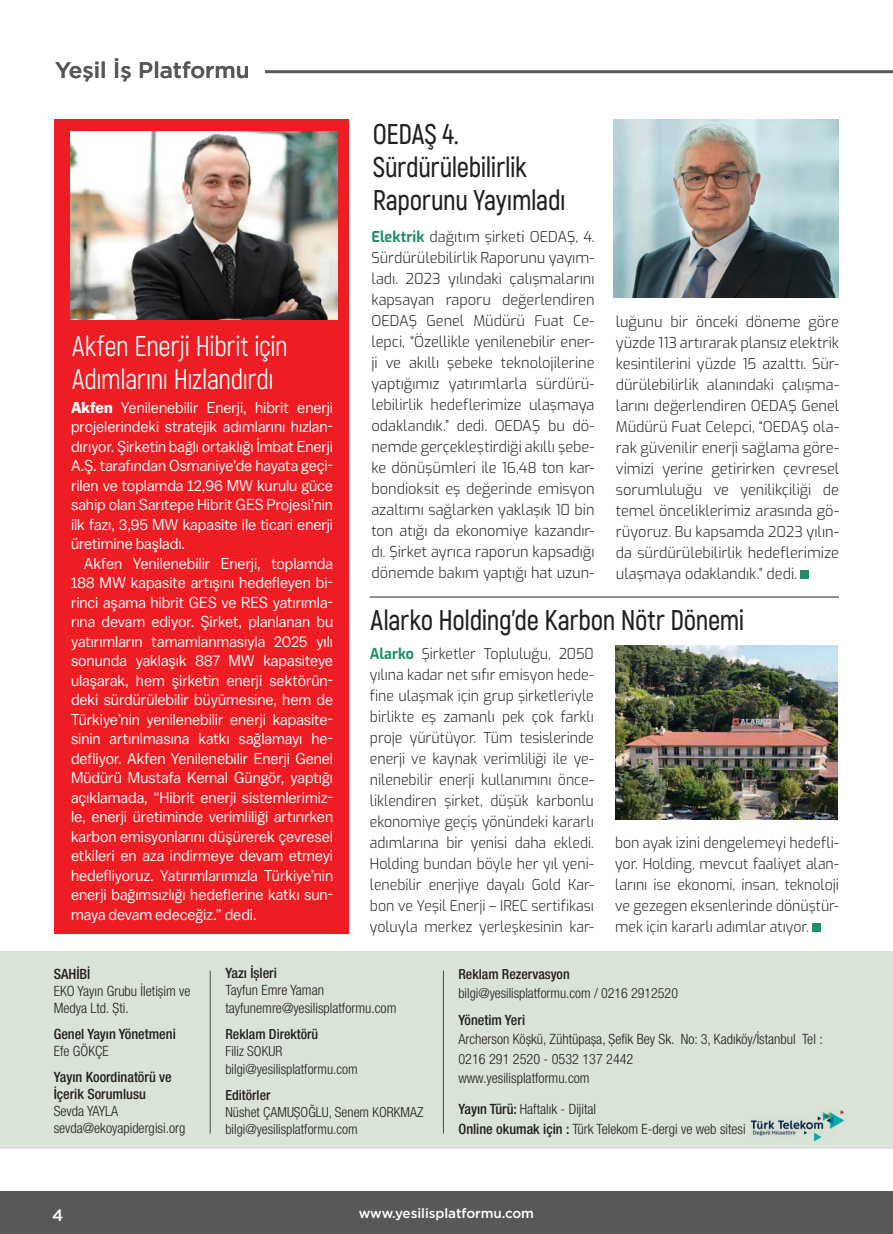
<style>
.page{position:relative;width:893px;height:1234px;background:#fff}
.page>*{position:absolute;margin:0;border:0;box-sizing:border-box;transform-origin:0 0}
.t1{font:600 28.5px/33px "Akrobat";letter-spacing:-.015em;color:#231f20;scale:.95 1}
.t2{font:28.5px/33px "Akrobat";letter-spacing:-.015em;color:#fff;scale:.95 1}
.t3{font:500 22.5px "Gotham";color:#544740}
.t4{font:500 16.5px "Gotham";color:#fff}
.t5{font:15.75px/19.5px "Balto";letter-spacing:-.005em;color:#fff;text-align:justify;scale:.95 1}
.t6{font:300 15px/21px "Exo";color:#231f20;text-align:justify}
.t7{font:300 15px/21px "Exo";color:#231f20;text-align:justify;scale:.94 1}
.t8{font:300 condensed 14.25px/19px "Helvetica Neue LT Pro";color:#231f20}
.t9{font:500 condensed 14.25px/17.1px "Helvetica Neue LT Pro";color:#231f20}
.t10{font:300 condensed 13.95px "Helvetica Neue LT Pro";color:#231f20}
.t11{font:500 condensed 13.95px "Helvetica Neue LT Pro";color:#231f20}
.t12{font:500 13.5px "Gotham";letter-spacing:-.005em;color:#fff}
.s1{font-weight:700}
.s2{font-weight:700;color:#228e68}
.s3{font-weight:500}
</style>
<div class="page">
<hr style="left:265px;top:70px;width:628px;height:3px;background:#57585a">
<div style="left:0;top:1191px;width:893px;height:42px;background:#57585a"></div>
<div style="left:812px;top:923px;width:9px;height:8px;background:#228e68"></div>
<div style="left:0;top:951px;width:893px;height:197px;background:#dae3d8"></div>
<img style="left:750px;top:1110px;width:95px;height:30px">
<hr style="left:210px;top:970px;width:1px;height:163px;background:#4b4c4d">
<hr style="left:443px;top:970px;width:1px;height:163px;background:#4b4c4d">
<img style="left:615px;top:645px;width:222px;height:174px">
<hr style="left:370px;top:596px;width:469px;height:1px;background:#231f20">
<div style="left:54px;top:119px;width:294px;height:814px;background:#ee1d23"></div>
<div style="left:801px;top:570px;width:8px;height:9px;background:#228e68"></div>
<img style="left:614px;top:119px;width:225px;height:179px">
<img style="left:71px;top:131px;width:266px;height:188px">
<p class="t3" style="left:55px;top:55px;width:196px">Yeşil İş Platformu</p>
<p class="t2" style="left:72px;top:329px;width:228px">Akfen Enerji Hibrit için<br>Adımlarını Hızlandırdı</p>
<p class="t5" style="left:71px;top:397px;width:277px"><span class="s1">Akfen</span> Yenilenebilir Enerji, hibrit enerji projelerindeki stratejik adımlarını hızlan&shy;dırıyor. Şirketin bağlı ortaklığı İmbat Enerji A.Ş. tarafından Osmaniye’de hayata geçi&shy;rilen ve toplamda 12,96 MW kurulu güce sahip olan Sarıtepe Hibrit GES Projesi’nin ilk fazı, 3,95 MW kapasite ile ticari enerji üretimine başladı.</p>
<p class="t5" style="left:71px;top:553px;width:277px;text-indent:13px">Akfen Yenilenebilir Enerji, toplamda 188 MW kapasite artışını hedefleyen bi&shy;rinci aşama hibrit GES ve RES yatırımla&shy;rına devam ediyor. Şirket, planlanan bu yatırımların tamamlanmasıyla 2025 yılı sonunda yaklaşık 887 MW kapasiteye ulaşarak, hem şirketin enerji sektörün&shy;deki sürdürülebilir büyümesine, hem de Türkiye’nin yenilenebilir enerji kapasite&shy;sinin artırılmasına katkı sağlamayı he&shy;defliyor. Akfen Yenilenebilir Enerji Genel Müdürü Mustafa Kemal Güngör, yaptığı açıklamada, “Hibrit enerji sistemlerimiz&shy;le, enerji üretiminde verimliliği artırırken karbon emisyonlarını düşürerek çevresel etkileri en aza indirmeye devam etmeyi hedefliyoruz. Yatırımlarımızla Türkiye’nin enerji bağımsızlığı hedeflerine katkı sun&shy;maya devam edeceğiz.” dedi.</p>
<p class="t1" style="left:373px;top:117px;width:205px">OEDAŞ 4.<br>Sürdürülebilirlik<br>Raporunu Yayımladı</p>
<p class="t6" style="left:371px;top:225px;width:225px"><span class="s2">Elektrik</span> dağıtım şirketi OEDAŞ, 4.<br>Sürdürülebilirlik Raporunu yayım&shy;ladı. 2023 yılındaki çalışmalarını kapsayan raporu değerlendiren OEDAŞ Genel Müdürü Fuat Ce&shy;lepci, “Özellikle yenilenebilir ener&shy;ji ve akıllı şebeke teknolojilerine yaptığımız yatırımlarla sürdürü&shy;lebilirlik hedeflerimize ulaşmaya odaklandık.” dedi. OEDAŞ bu dö&shy;nemde gerçekleştirdiği akıllı şebe&shy;ke dönüşümleri ile 16,48 ton kar&shy;bondioksit eş değerinde emisyon azaltımı sağlarken yaklaşık 10 bin ton atığı da ekonomiye kazandır&shy;dı. Şirket ayrıca raporun kapsadığı dönemde bakım yaptığı hat uzun-</p>
<p class="t6" style="left:616px;top:310px;width:225px">luğunu bir önceki döneme göre yüzde 113 artırarak plansız elektrik kesintilerini yüzde 15 azalttı. Sür&shy;dürülebilirlik alanındaki çalışma&shy;larını değerlendiren OEDAŞ Genel Müdürü Fuat Celepci, “OEDAŞ ola&shy;rak güvenilir enerji sağlama göre&shy;vimizi yerine getirirken çevresel sorumluluğu ve yenilikçiliği de temel önceliklerimiz arasında gö&shy;rüyoruz. Bu kapsamda 2023 yılın&shy;da sürdürülebilirlik hedeflerimize ulaşmaya odaklandık.” dedi.</p>
<p class="t1" style="left:371px;top:603px;width:395px">Alarko Holding’de Karbon Nötr Dönemi</p>
<p class="t7" style="left:370px;top:642px;width:240px"><span class="s2">Alarko</span> Şirketler Topluluğu, 2050 yılına kadar net sıfır emisyon hede&shy;fine ulaşmak için grup şirketleriyle birlikte eş zamanlı pek çok farklı proje yürütüyor. Tüm tesislerinde enerji ve kaynak verimliliği ile ye&shy;nilenebilir enerji kullanımını önce&shy;liklendiren şirket, düşük karbonlu ekonomiye geçiş yönündeki kararlı adımlarına bir yenisi daha ekledi.<br>Holding bundan böyle her yıl yeni&shy;lenebilir enerjiye dayalı Gold Kar&shy;bon ve Yeşil Enerji – IREC sertifikası yoluyla merkez yerleşkesinin kar-</p>
<p class="t7" style="left:615px;top:831px;width:240px">bon ayak izini dengelemeyi hedefli&shy;yor. Holding, mevcut faaliyet alan&shy;larını ise ekonomi, insan, teknoloji ve gezegen eksenlerinde dönüştür&shy;mek için kararlı adımlar atıyor.</p>
<p class="t9" style="left:54px;top:965px;width:38px">SAHİBİ</p>
<p class="t8" style="left:54px;top:982px;width:138px;line-height:17.1px">EKO Yayın Grubu İletişim ve<br>Medya Ltd. Şti.</p>
<p class="t9" style="left:54px;top:1025px;width:124px">Genel Yayın Yönetmeni</p>
<p class="t8" style="left:54px;top:1041px;width:57px">Efe GÖKÇE</p>
<p class="t9" style="left:54px;top:1068px;width:120px">Yayın Koordinatörü ve<br>İçerik Sorumlusu</p>
<p class="t8" style="left:54px;top:1101px;width:66px">Sevda YAYLA</p>
<p class="t8" style="left:54px;top:1118px;width:133px">sevda@ekoyapidergisi.org</p>
<p class="t9" style="left:225px;top:963px;width:53px">Yazı İşleri</p>
<p class="t8" style="left:225px;top:980px;width:100px">Tayfun Emre Yaman</p>
<p class="t8" style="left:225px;top:998px;width:172px">tayfunemre@yesilisplatformu.com</p>
<p class="t11" style="left:225px;top:1025px;width:94px">Reklam Direktörü</p>
<p class="t10" style="left:225px;top:1043px;width:58px">Filiz SOKUR</p>
<p class="t10" style="left:225px;top:1060px;width:134px">bilgi@yesilisplatformu.com</p>
<p class="t11" style="left:225px;top:1086px;width:47px">Editörler</p>
<p class="t10" style="left:225px;top:1103px;width:199px">Nüshet ÇAMUŞOĞLU, Senem KORKMAZ</p>
<p class="t10" style="left:225px;top:1121px;width:134px">bilgi@yesilisplatformu.com</p>
<p class="t11" style="left:458px;top:965px;width:113px">Reklam Rezervasyon</p>
<p class="t10" style="left:458px;top:984px;width:221px">bilgi@yesilisplatformu.com / 0216 2912520</p>
<p class="t9" style="left:458px;top:1011px;width:68px">Yönetim Yeri</p>
<p class="t8" style="left:458px;top:1029px;width:366px">Archerson Köşkü, Zühtüpaşa, Şefik Bey Sk. No: 3, Kadıköy/İstanbul Tel :<br>0216 291 2520 - 0532 137 2442</p>
<p class="t8" style="left:458px;top:1067px;width:133px">www.yesilisplatformu.com</p>
<p class="t8" style="left:458px;top:1099px;width:289px"><span class="s3">Yayın Türü:</span> Haftalık - Dijital<br><span class="s3">Online okumak için :</span> Türk Telekom E-dergi ve web sitesi</p>
<p class="t4" style="left:52px;top:1203px;width:13px">4</p>
<p class="t12" style="left:359px;top:1204px;width:177px">www.yesilisplatformu.com</p>
</div>
